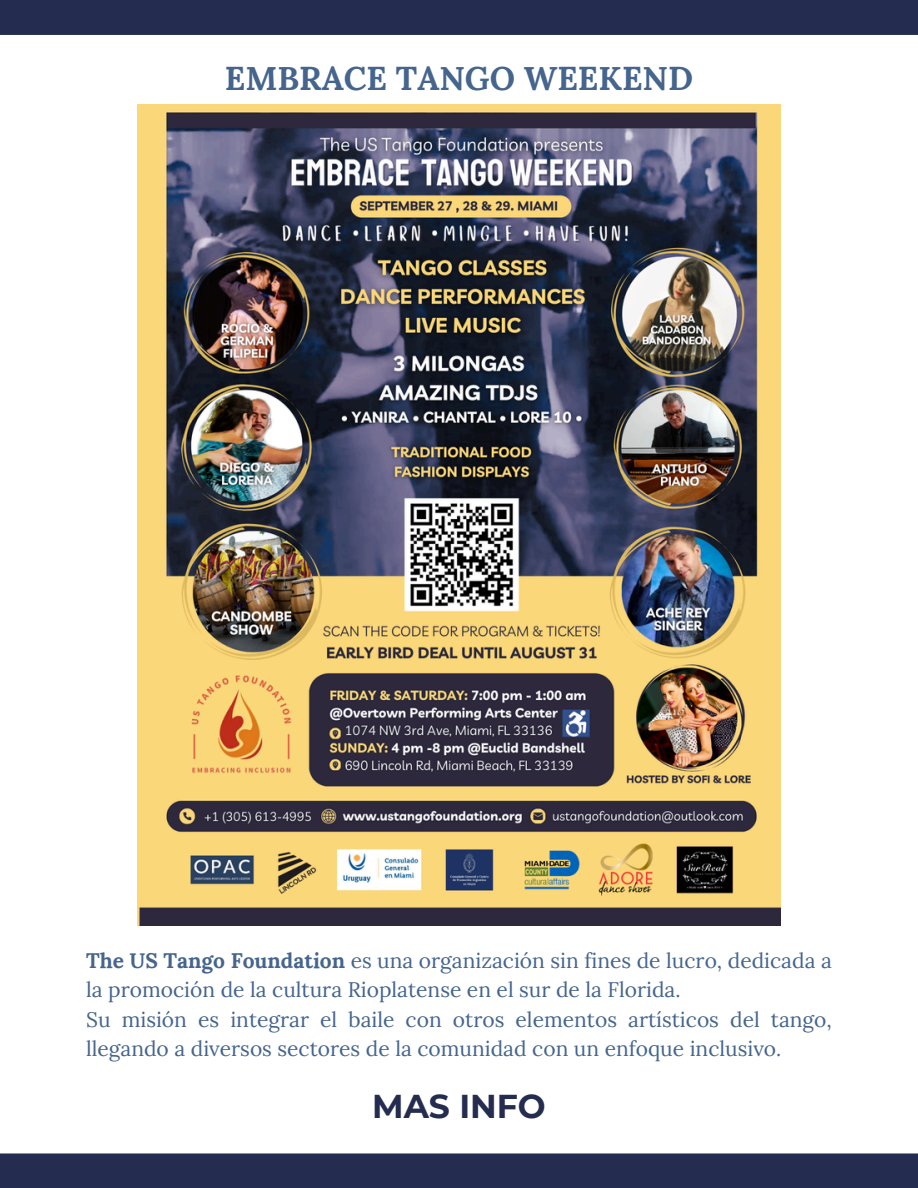
<style>
.page{position:relative;width:918px;height:1188px;background:#fff}
.page>*{position:absolute;margin:0;border:0;box-sizing:border-box;transform-origin:0 0}
.t1{font:700 33px "Lora";color:#45658d}
.t2{font:700 33px "Montserrat";color:#242c4f}
.t3{font:21px/29.2px "Lora";color:#45658d}
.s1{font-weight:700}
</style>
<div class="page">
<div style="left:0;top:0;width:918px;height:35px;background:#242c4f"></div>
<div style="left:0;top:1153px;width:918px;height:35px;background:#242c4f"></div>
<img style="left:137px;top:104px;width:644px;height:821px">
<p class="t1" style="left:225px;top:56px;width:470px">EMBRACE TANGO WEEKEND</p>
<p class="t3" style="left:86px;top:946px;width:747px"><span class="s1">The US Tango Foundation</span> es una organización sin fines de lucro, dedicada a la promoción de la cultura Rioplatense en el sur de la Florida.</p>
<p class="t3" style="left:86px;top:1004px;width:747px">Su misión es integrar el baile con otros elementos artísticos del tango, llegando a diversos sectores de la comunidad con un enfoque inclusivo.</p>
<h1 class="t2" style="left:372px;top:1086px;width:175px">MAS INFO</h1>
</div>
